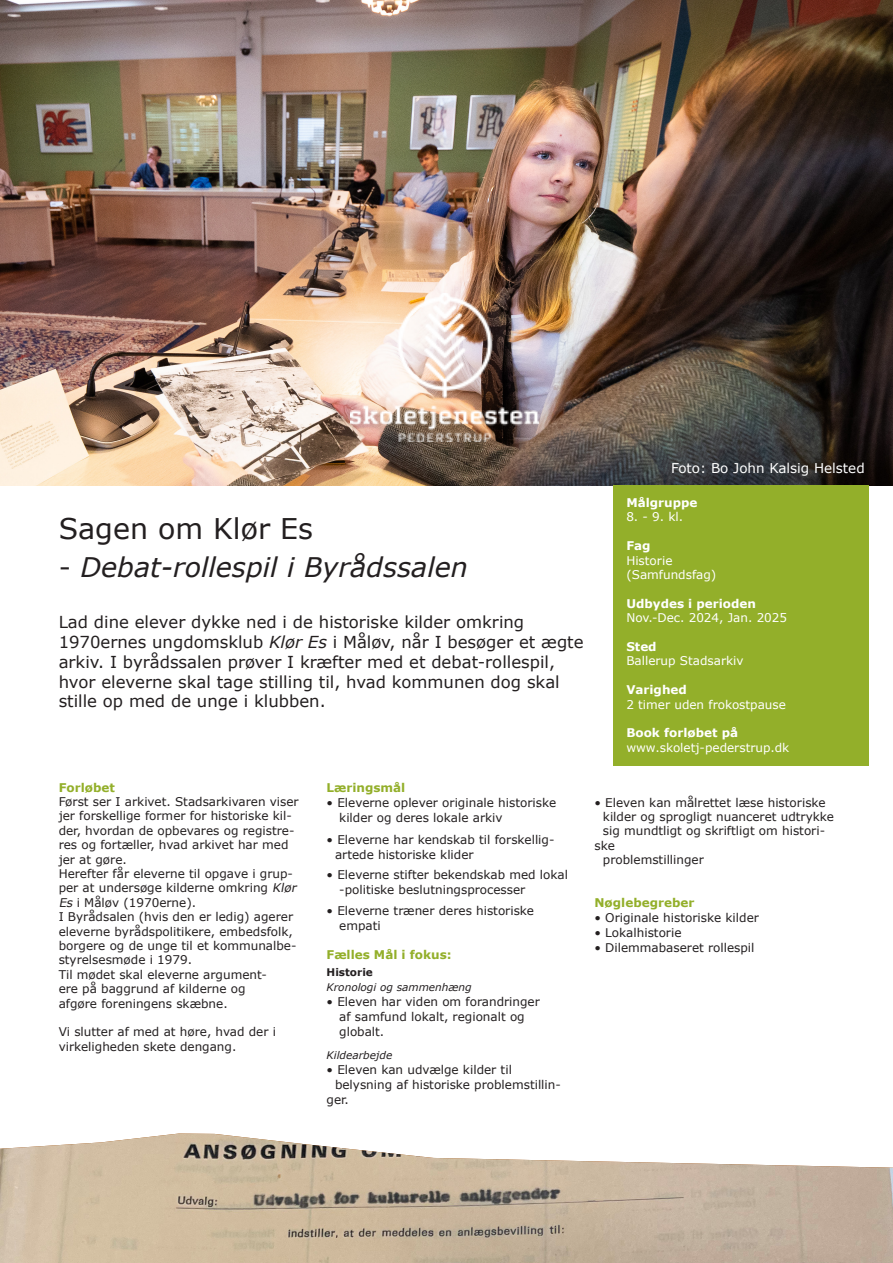
<style>
.page{position:relative;width:893px;height:1263px;background:#fff}
.page>*{position:absolute;margin:0;border:0;box-sizing:border-box;transform-origin:0 0}
.t1{font:28.5px "Verdana";color:#231f20}
.t2{font:italic 27px "Verdana";color:#231f20}
.t3{font:16.5px/19.8px "Verdana";color:#231f20}
.t4{font:13.5px "Verdana";color:#fff}
.t5{font:12px/14.4px "Verdana";color:#231f20}
.t6{font:12px/14.4px "Verdana";color:#fff}
.t7{font:700 12px "Verdana";color:#93af2a}
.t8{font:700 12px "Verdana";color:#fff}
.t9{font:italic 10.5px "Verdana";color:#231f20}
.t10{font:700 10.5px "Verdana";color:#231f20}
.s1{font-style:normal}
.s2{font-style:italic}
.s3{font-weight:700;color:#93af2a}
.s4{font-weight:700}
</style>
<div class="page">
<img style="left:0;top:0;width:892px;height:485px">
<div style="left:614px;top:485px;width:255px;height:281px;background:#93af2a"></div>
<img style="left:0;top:1133px;width:893px;height:130px">
<img style="left:351px;top:294px;width:187px;height:147px">
<p class="t1" style="left:59px;top:509px;width:256px">Sagen om Klør Es</p>
<p class="t2" style="left:59px;top:548px;width:411px"><span class="s1">-</span> Debat-rollespil i Byrådssalen</p>
<p class="t3" style="left:59px;top:612px;width:526px">Lad dine elever dykke ned i de historiske kilder omkring 1970ernes ungdomsklub <span class="s2">Klør Es</span> i Måløv, når I besøger et ægte arkiv. I byrådssalen prøver I kræfter med et debat-rollespil, hvor eleverne skal tage stilling til, hvad kommunen dog skal stille op med de unge i klubben.</p>
<p class="t5" style="left:59px;top:780px;width:242px"><span class="s3">Forløbet<br></span>Først ser I arkivet. Stadsarkivaren viser jer forskellige former for historiske kil&shy;der, hvordan de opbevares og registre&shy;res og fortæller, hvad arkivet har med jer at gøre.</p>
<p class="t5" style="left:59px;top:866px;width:242px">Herefter får eleverne til opgave i grup&shy;per at undersøge kilderne omkring <span class="s2">Klør<br>Es</span> i Måløv (1970erne).</p>
<p class="t5" style="left:59px;top:909px;width:239px">I Byrådsalen (hvis den er ledig) agerer eleverne byrådspolitikere, embedsfolk, borgere og de unge til et kommunalbe&shy;styrelsesmøde i 1979.<br>Til mødet skal eleverne argument-<br>ere på baggrund af kilderne og<br>afgøre foreningens skæbne.</p>
<p class="t5" style="left:59px;top:1025px;width:219px">Vi slutter af med at høre, hvad der i virkeligheden skete dengang.</p>
<p class="t7" style="left:327px;top:779px;width:80px">Læringsmål</p>
<p class="t5" style="left:339px;top:795px;width:218px;line-height:15px;text-indent:-13px">• Eleverne oplever originale historiske kilder og deres lokale arkiv</p>
<p class="t5" style="left:335px;top:832px;width:221px;line-height:15px;text-indent:-8px">• Eleverne har kendskab til forskellig&shy;artede historiske klider</p>
<p class="t5" style="left:339px;top:867px;width:230px;line-height:15px;text-indent:-13px">• Eleverne stifter bekendskab med lokal -politiske beslutningsprocesser</p>
<p class="t5" style="left:339px;top:903px;width:196px;line-height:15px;text-indent:-13px">• Eleverne træner deres historiske empati</p>
<p class="t7" style="left:327px;top:946px;width:127px">Fælles Mål i fokus:</p>
<p class="t10" style="left:327px;top:965px;width:48px">Historie</p>
<p class="t9" style="left:327px;top:979px;width:147px">Kronologi og sammenhæng</p>
<p class="t5" style="left:327px;top:994px;width:215px">• Eleven har viden om forandringer</p>
<p class="t5" style="left:339px;top:1009px;width:187px">af samfund lokalt, regionalt og</p>
<p class="t5" style="left:339px;top:1024px;width:47px">globalt.</p>
<p class="t9" style="left:327px;top:1048px;width:67px">Kildearbejde</p>
<p class="t5" style="left:327px;top:1062px;width:187px">• Eleven kan udvælge kilder til</p>
<p class="t5" style="left:327px;top:1077px;width:236px;line-height:15px;text-indent:8px">belysning af historiske problemstillin&shy;ger.</p>
<p class="t4" style="left:671px;top:459px;width:195px">Foto: Bo John Kalsig Helsted</p>
<p class="t8" style="left:626px;top:494px;width:73px">Målgruppe</p>
<p class="t6" style="left:626px;top:510px;width:58px">8. - 9. kl.</p>
<p class="t6" style="left:626px;top:538px;width:48px"><span class="s4">Fag<br></span>Historie</p>
<p class="t6" style="left:626px;top:567px;width:92px">(Samfundsfag)</p>
<p class="t6" style="left:626px;top:596px;width:162px"><span class="s4">Udbydes i perioden<br></span>Nov.-Dec. 2024, Jan. 2025</p>
<p class="t6" style="left:626px;top:639px;width:119px"><span class="s4">Sted<br></span>Ballerup Stadsarkiv</p>
<p class="t6" style="left:626px;top:682px;width:161px"><span class="s4">Varighed<br></span>2 timer uden frokostpause</p>
<p class="t6" style="left:626px;top:726px;width:165px"><span class="s4">Book forløbet på </span>www.skoletj-pederstrup.dk</p>
<p class="t5" style="left:594px;top:795px;width:233px">• Eleven kan målrettet læse historiske</p>
<p class="t5" style="left:603px;top:809px;width:233px">kilder og sprogligt nuanceret udtrykke</p>
<p class="t5" style="left:603px;top:824px;width:224px">sig mundtligt og skriftligt om histori-</p>
<p class="t5" style="left:594px;top:838px;width:22px">ske</p>
<p class="t5" style="left:603px;top:852px;width:102px">problemstillinger</p>
<p class="t7" style="left:594px;top:894px;width:101px">Nøglebegreber</p>
<p class="t5" style="left:594px;top:910px;width:166px">• Originale historiske kilder</p>
<p class="t5" style="left:594px;top:925px;width:89px">• Lokalhistorie</p>
<p class="t5" style="left:594px;top:940px;width:162px">• Dilemmabaseret rollespil</p>
</div>
